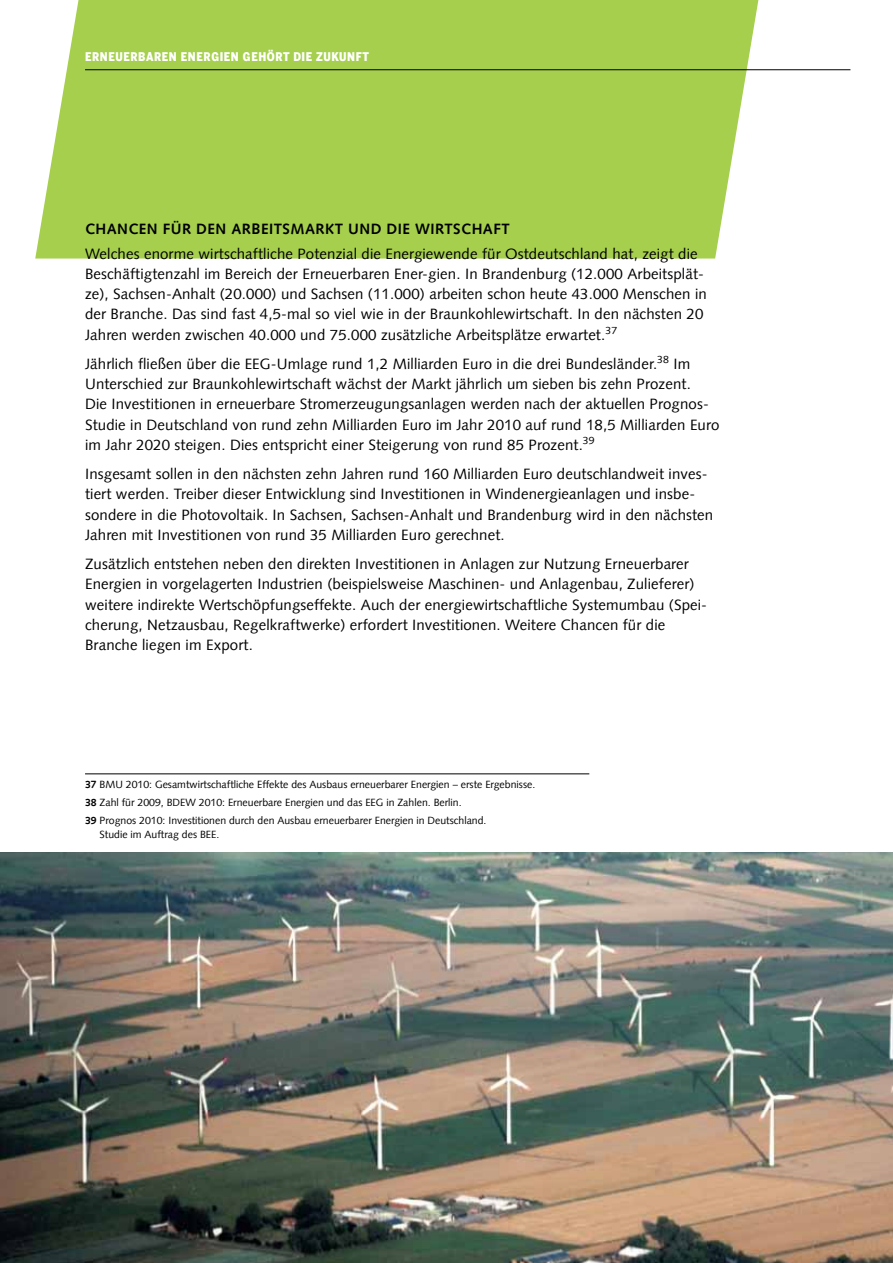
<style>
.page{position:relative;width:893px;height:1263px;background:#fff}
.page>*{position:absolute;margin:0;border:0;box-sizing:border-box;transform-origin:0 0}
.t1{font:15px/20.2px "Syntax Com";letter-spacing:.01em;color:#000}
.t2{font:700 15px "Syntax Com";letter-spacing:.03em;color:#000}
.t3{font:900 12px "Benton Sans Cond";letter-spacing:.05em;color:#fff}
.t4{font:10.5px/18px "Syntax Com";color:#000}
.s1{font-weight:700}
</style>
<div class="page">
<img style="left:0;top:853px;width:893px;height:410px">
<svg style="left:35px;top:0;width:727px;height:259px;fill:#a5cf4d"></svg>
<hr style="left:85px;top:69px;width:765px;height:1px;background:#000">
<hr style="left:85px;top:773px;width:504px;height:1px;background:#000">
<p class="t3" style="left:85px;top:49px;width:16px">ERNEUERBAREN</p>
<p class="t3" style="left:181px;top:49px;width:16px">ENER</p>
<p class="t3" style="left:211px;top:49px;width:114px">GIEN GEHÖRT DIE ZUKUN</p>
<p class="t3" style="left:356px;top:49px;width:15px">FT</p>
<p class="t2" style="left:85px;top:220px;width:426px">CHANCEN FÜ R D EN ARBEITSMARKT UND DIE WIRTSCHAFT</p>
<p class="t1" style="left:85px;top:243px;width:623px">Welches enorme wirtschaftliche Potenzial die Energiewende für Ostdeutschland hat, zeigt die Beschäftigtenzahl im Bereich der Erneuerbaren Ener-gien. In Brandenburg (12.000 Arbeitsplät&shy;ze), Sachsen-Anhalt (20.000) und Sachsen (11.000) arbeiten schon heute 43.000 Menschen in der Branche. Das sind fast 4,5-mal so viel wie in der Braunkohlewirtschaft. In den nächsten 20<br>Jahren werden zwischen 40.000 und 75.000 zusätzliche Arbeitsplätze erwartet.<sup>37</sup></p>
<p class="t1" style="left:85px;top:354px;width:636px">Jährlich fließen über die EEG-Umlage rund 1,2 Milliarden Euro in die drei Bundesländer.<sup>38</sup> Im Unterschied zur Braunkohlewirtschaft wächst der Markt jährlich um sieben bis zehn Prozent.<br>Die Investitionen in erneuerbare Stromerzeugungsanlagen werden nach der aktuellen Prognos-Studie in Deutschland von rund zehn Milliarden Euro im Jahr 2010 auf rund 18,5 Milliarden Euro im Jahr 2020 steigen. Dies entspricht einer Steigerung von rund 85 Prozent.<sup>39</sup></p>
<p class="t1" style="left:85px;top:464px;width:630px">Insgesamt sollen in den nächsten zehn Jahren rund 160 Milliarden Euro deutschlandweit inves&shy;tiert werden. Treiber dieser Entwicklung sind Investitionen in Windenergieanlagen und insbe&shy;sondere in die Photovoltaik. In Sachsen, Sachsen-Anhalt und Brandenburg wird in den nächsten Jahren mit Investitionen von rund 35 Milliarden Euro gerechnet.</p>
<p class="t1" style="left:85px;top:554px;width:624px">Zusätzlich entstehen neben den direkten Investitionen in Anlagen zur Nutzung Erneuerbarer Energien in vorgelagerten Industrien (beispielsweise Maschinen- und Anlagenbau, Zulieferer) weitere indirekte Wertschöpfungseffekte. Auch der energiewirtschaftliche Systemumbau (Spei&shy;cherung, Netzausbau, Regelkraftwerke) erfordert Investitionen. Weitere Chancen für die Branche liegen im Export.</p>
<p class="t4" style="left:85px;top:776px;width:452px"><span class="s1">37</span> BMU 2010: Gesamtwirtschaftliche Effekte des Ausbaus erneuerbarer Energien – erste Ergebnisse.<br><span class="s1">38</span> Zahl für 2009, BDEW 2010: Erneuerbare Energien und das EEG in Zahlen. Berlin.<br><span class="s1">39</span> Prognos 2010: Investitionen durch den Ausbau erneuerbarer Energien in Deutschland.</p>
<p class="t4" style="left:100px;top:825px;width:121px">Studie im Auftrag des BEE.</p>
</div>
